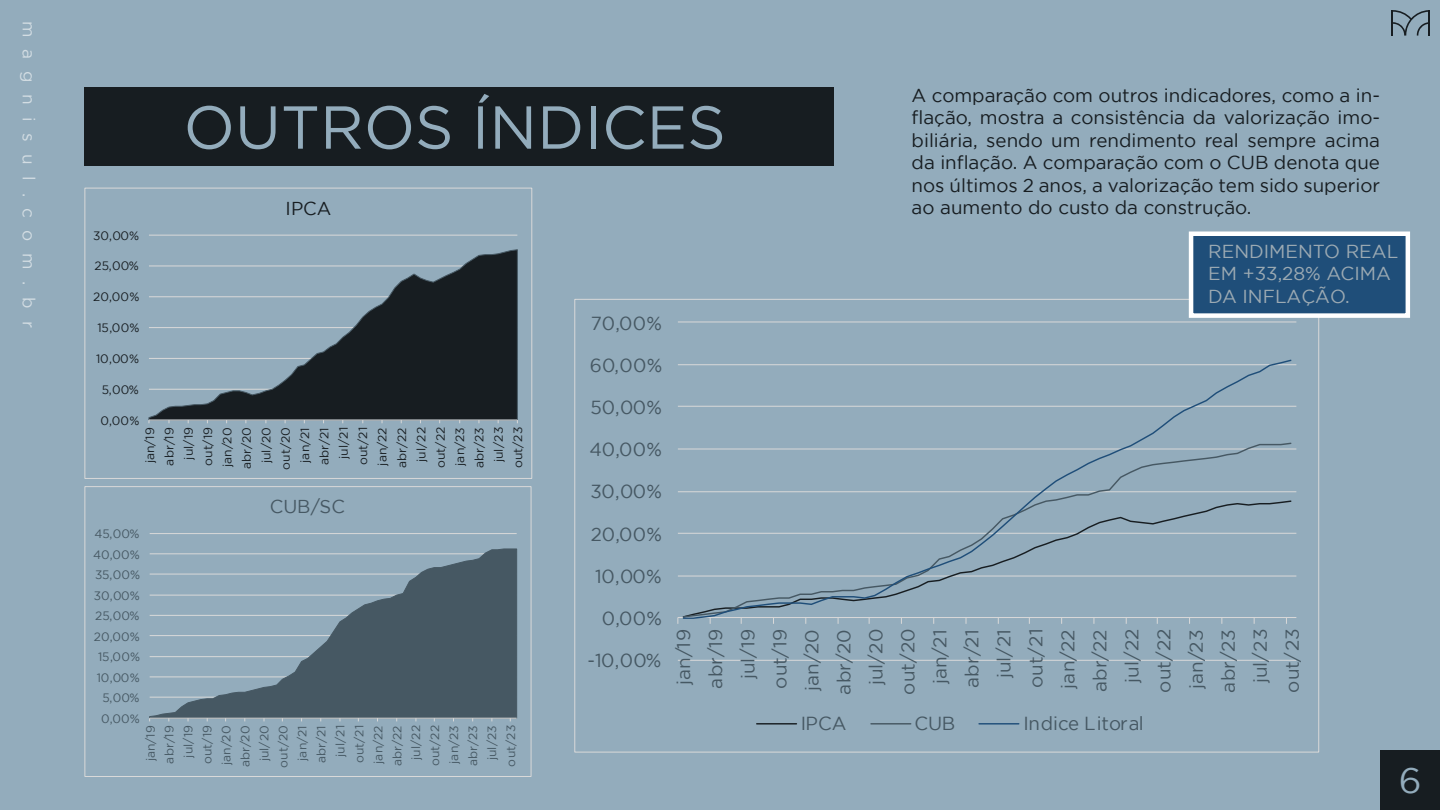
<style>
.page{position:relative;width:1440px;height:810px;background:#93acbc}
.page>*{position:absolute;margin:0;border:0;box-sizing:border-box;transform-origin:0 0}
.t1{font:60.45px "Gotham";color:#93acbc}
.t2{font:35.25px "Gotham";color:#93acbc}
.t3{font:18.9px "Gotham";letter-spacing:-.005em;color:#465863}
.t4{font:18.75px/22.5px "Gotham";color:#171d21;text-align:justify}
.t5{font:18.75px/22.5px "Gotham";color:#9caab3}
.t6{font:18.67px "Gotham";color:#171d21}
.t7{font:18.6px/32px "Gotham";color:#465863;text-align:right}
.t8{font:17.25px "Gotham";letter-spacing:.69em;color:#d3dde3}
.t9{font:12.15px "Gotham";color:#465863}
.t10{font:12.15px "Gotham";color:#171d21}
.t11{font:12px/19.4px "Gotham";color:#171d21;text-align:right}
.t12{font:12px/19px "Gotham";color:#465863;text-align:right}
</style>
<div class="page">
<hr style="left:678px;top:322px;width:618px;height:1px;background:#d9d9d9">
<hr style="left:678px;top:364px;width:618px;height:1px;background:#d9d9d9">
<hr style="left:678px;top:406px;width:618px;height:1px;background:#d9d9d9">
<hr style="left:678px;top:449px;width:618px;height:1px;background:#d9d9d9">
<hr style="left:678px;top:492px;width:618px;height:1px;background:#d9d9d9">
<hr style="left:678px;top:533px;width:618px;height:1px;background:#d9d9d9">
<hr style="left:678px;top:576px;width:618px;height:1px;background:#d9d9d9">
<hr style="left:678px;top:660px;width:618px;height:1px;background:#d9d9d9">
<hr style="left:678px;top:617px;width:618px;height:1px;background:#d9d9d9">
<svg style="left:682px;top:359px;width:611px;height:261px"></svg>
<hr style="left:757px;top:723px;width:39px;height:2px;background:#171d21">
<hr style="left:871px;top:723px;width:40px;height:2px;background:#465863">
<hr style="left:979px;top:723px;width:40px;height:2px;background:#1f4e79">
<div style="left:84px;top:88px;width:750px;height:78px;background:#171d21"></div>
<div style="left:1380px;top:750px;width:60px;height:60px;background:#171d21"></div>
<svg style="left:1392px;top:10px;width:38px;height:26px"></svg>
<div style="left:1189px;top:232px;width:221px;height:86px;background:#1f4e79;border:4px solid #fff"></div>
<hr style="left:149px;top:235px;width:368px;height:1px;background:#d9d9d9">
<svg style="left:149px;top:249px;width:369px;height:171px"></svg>
<hr style="left:149px;top:420px;width:368px;height:1px;background:#d9d9d9">
<div style="left:85px;top:188px;width:447px;height:291px;border:1px solid #d9d9d9"></div>
<hr style="left:150px;top:533px;width:367px;height:1px;background:#d9d9d9">
<svg style="left:149px;top:548px;width:368px;height:170px"></svg>
<hr style="left:150px;top:718px;width:367px;height:1px;background:#d9d9d9">
<div style="left:85px;top:486px;width:446px;height:291px;border:1px solid #d9d9d9"></div>
<p class="t8" style="left:39px;top:21px;width:309px;rotate:90deg">magnisul.com.br</p>
<p class="t10" style="left:93px;top:229px;width:48px">30,00%</p>
<p class="t10" style="left:95px;top:259px;width:46px">25,00%</p>
<p class="t10" style="left:93px;top:290px;width:48px">20,00%</p>
<p class="t10" style="left:97px;top:321px;width:44px">15,00%</p>
<p class="t10" style="left:96px;top:352px;width:44px">10,00%</p>
<p class="t10" style="left:102px;top:383px;width:39px">5,00%</p>
<h1 class="t1" style="left:184px;top:94px;width:544px">OUTROS ÍNDICES</h1>
<p class="t4" style="left:912px;top:83px;width:470px">A comparação com outros indicadores, como a in&shy;flação, mostra a consistência da valorização imo&shy;biliária, sendo um rendimento real sempre acima da inflação. A comparação com o CUB denota que nos últimos 2 anos, a valorização tem sido superior ao aumento do custo da construção.</p>
<p class="t6" style="left:285px;top:198px;width:47px">IPCA</p>
<p class="t3" style="left:591px;top:312px;width:73px">70,00%</p>
<p class="t3" style="left:590px;top:355px;width:74px">60,00%</p>
<p class="t5" style="left:1208px;top:240px;width:192px">RENDIMENTO REAL<br>EM +33,28% ACIMA<br>DA INFLAÇÃO.</p>
<p class="t10" style="left:101px;top:413px;width:40px">0,00%</p>
<p class="t11" style="left:140px;top:470px;width:44px;rotate:-90deg">jan/19 abr/19 jul/19 out/19 jan/20 abr/20 jul/20 out/20 jan/21 abr/21 jul/21 out/21 jan/22 abr/22 jul/22 out/22 jan/23 abr/23 jul/23 out/23</p>
<p class="t9" style="left:94px;top:527px;width:47px">45,00%</p>
<p class="t9" style="left:93px;top:548px;width:48px">40,00%</p>
<p class="t9" style="left:95px;top:568px;width:47px">35,00%</p>
<p class="t9" style="left:94px;top:589px;width:47px">30,00%</p>
<p class="t9" style="left:95px;top:609px;width:46px">25,00%</p>
<p class="t9" style="left:94px;top:630px;width:47px">20,00%</p>
<p class="t9" style="left:98px;top:650px;width:43px">15,00%</p>
<p class="t9" style="left:97px;top:671px;width:44px">10,00%</p>
<p class="t9" style="left:102px;top:691px;width:39px">5,00%</p>
<p class="t7" style="left:270px;top:490px;width:77px">CUB/SC</p>
<p class="t9" style="left:101px;top:712px;width:40px">0,00%</p>
<p class="t12" style="left:141px;top:768px;width:44px;rotate:-90deg">jan/19 abr/19 jul/19 out/19 jan/20 abr/20 jul/20 out/20 jan/21 abr/21 jul/21 out/21 jan/22 abr/22 jul/22 out/22 jan/23 abr/23 jul/23 out/23</p>
<p class="t3" style="left:590px;top:397px;width:73px">50,00%</p>
<p class="t3" style="left:589px;top:439px;width:74px">40,00%</p>
<p class="t3" style="left:590px;top:481px;width:73px">30,00%</p>
<p class="t3" style="left:591px;top:523px;width:73px">20,00%</p>
<p class="t3" style="left:595px;top:566px;width:68px">10,00%</p>
<p class="t3" style="left:602px;top:608px;width:62px">0,00%</p>
<p class="t3" style="left:588px;top:650px;width:75px">-10,00%</p>
<p class="t7" style="left:667px;top:695px;width:68px;rotate:-90deg">jan/19 abr/19 jul/19 out/19 jan/20 abr/20 jul/20 out/20 jan/21 abr/21 jul/21 out/21 jan/22 abr/22 jul/22 out/22 jan/23 abr/23 jul/23 out/23</p>
<p class="t3" style="left:801px;top:713px;width:47px">IPCA</p>
<p class="t3" style="left:915px;top:713px;width:42px">CUB</p>
<p class="t3" style="left:1023px;top:713px;width:122px">Indice Litoral</p>
<h2 class="t2" style="left:1399px;top:761px;width:24px">6</h2>
</div>
